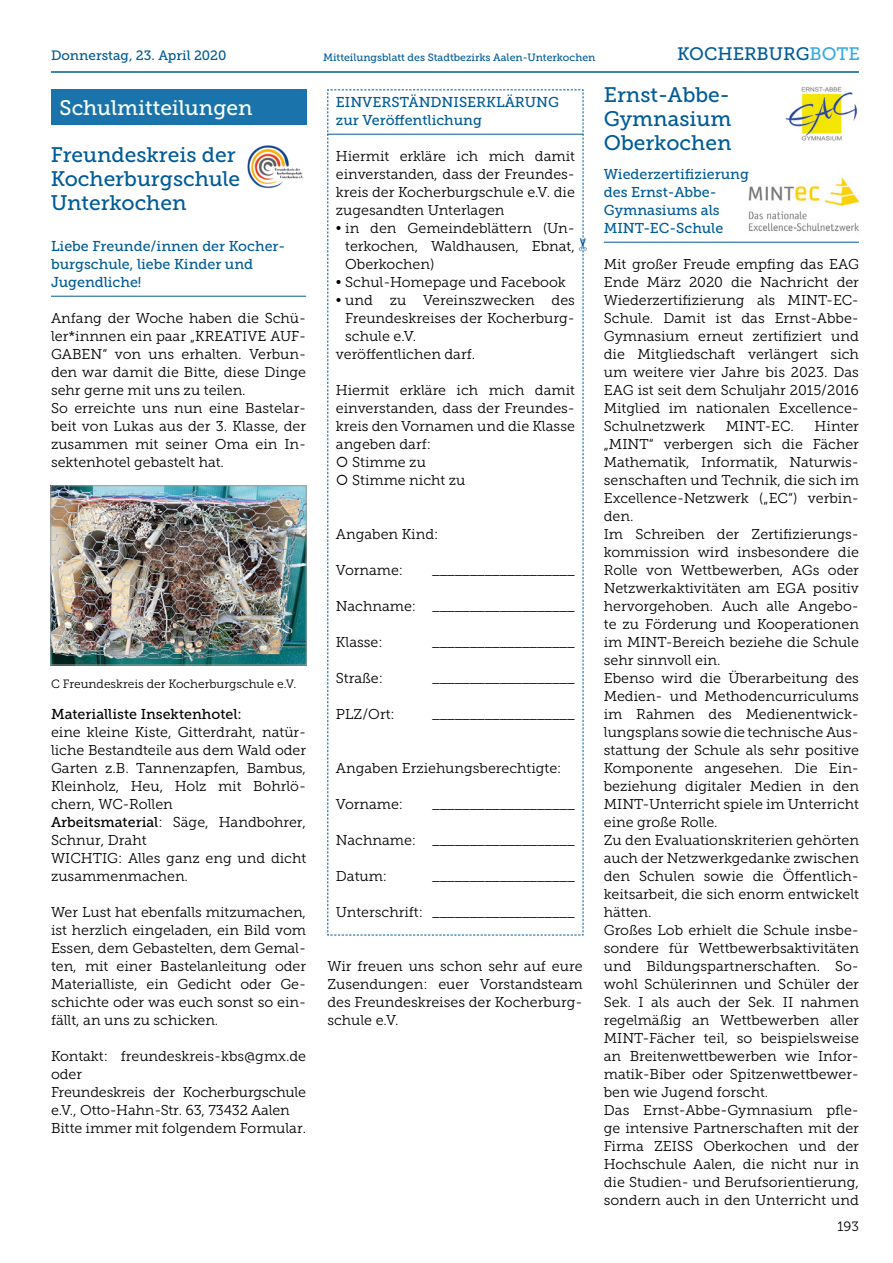
<style>
.page{position:relative;width:893px;height:1263px;background:#fff}
.page>*{position:absolute;margin:0;border:0;box-sizing:border-box;transform-origin:0 0}
.t1{font:21px/24px "Museo Slab 500";color:#005b97;text-align:justify}
.t2{font:21px "Museo Slab 500";color:#fff}
.t3{font:18px "Museo Slab 500";color:#005b97}
.t4{font:14.25px/18px "Museo Slab 300";color:#000;text-align:justify}
.t5{font:14.25px/18px "Museo Slab 500";color:#005b97}
.t6{font:14.25px "Museo Slab 500";color:#000}
.t7{font:13.5px "Museo Slab 500";color:#005b97}
.t8{font:13.5px "Museo Slab 300";color:#000}
.t9{font:12px "Museo Slab 300";color:#000}
.t10{font:10.5px "Museo Slab 500";color:#005b97}
.s1{color:#36a9e1}
.s2{font-family:"Museo Slab 500"}
</style>
<div class="page">
<hr style="left:51px;top:71px;width:808px;height:2px;background:#005b97">
<img style="left:748px;top:177px;width:112px;height:55px">
<hr style="left:51px;top:296px;width:255px;height:1px;background:#005b97">
<hr style="left:604px;top:242px;width:255px;height:1px;background:#005b97">
<div style="left:51px;top:89px;width:255px;height:36px;background:#1a74ab"></div>
<img style="left:786px;top:87px;width:72px;height:54px">
<img style="left:247px;top:145px;width:57px;height:44px">
<img style="left:52px;top:487px;width:253px;height:176px">
<div style="left:50px;top:485px;width:257px;height:180px;border:1px solid #9d9d9c"></div>
<svg style="left:327px;top:89px;width:257px;height:847px"></svg>
<p class="t7" style="left:51px;top:48px;width:177px">Donnerstag, 23. April 2020</p>
<p class="t10" style="left:323px;top:51px;width:274px">Mitteilungsblatt des Stadtbezirks Aalen-Unterkochen</p>
<p class="t3" style="left:677px;top:44px;width:184px">KOCHERBURG<span class="s1">BOTE</span></p>
<h1 class="t2" style="left:60px;top:96px;width:195px">Schulmitteilungen</h1>
<h1 class="t1" style="left:51px;top:143px;width:191px;text-align:left">Freundeskreis der<br>Kocherburgschule<br>Unterkochen</h1>
<p class="t5" style="left:51px;top:237px;width:236px">Liebe Freunde/innen der Kocher&shy;burgschule, liebe Kinder und<br>Jugendliche!</p>
<p class="t4" style="left:51px;top:309px;width:257px;text-align:left">Anfang der Woche haben die Schü&shy;ler*innnen ein paar „KREATIVE AUF-<br>GABEN“ von uns erhalten. Verbun&shy;den war damit die Bitte, diese Dinge sehr gerne mit uns zu teilen.<br>So erreichte uns nun eine Bastelar&shy;beit von Lukas aus der 3. Klasse, der zusammen mit seiner Oma ein In&shy;sektenhotel gebastelt hat.</p>
<p class="t9" style="left:51px;top:677px;width:247px">C Freundeskreis der Kocherburgschule e.V.</p>
<p class="t6" style="left:51px;top:706px;width:192px">Materialliste Insektenhotel:</p>
<p class="t4" style="left:51px;top:723px;width:257px;text-align:left">eine kleine Kiste, Gitterdraht, natür&shy;liche Bestandteile aus dem Wald oder<br>Garten z.B. Tannenzapfen, Bambus,<br>Kleinholz, Heu, Holz mit Bohrlö&shy;chern, WC-Rollen<br><span class="s2">Arbeitsmaterial</span>: Säge, Handbohrer,<br>Schnur, Draht<br>WICHTIG: Alles ganz eng und dicht zusammenmachen.</p>
<p class="t4" style="left:51px;top:903px;width:257px">Wer Lust hat ebenfalls mitzumachen, ist herzlich eingeladen, ein Bild vom Essen, dem Gebastelten, dem Gemal&shy;ten, mit einer Bastelanleitung oder Materialliste, ein Gedicht oder Ge&shy;schichte oder was euch sonst so ein&shy;fällt, an uns zu schicken.</p>
<p class="t4" style="left:51px;top:1047px;width:257px;text-align:left">Kontakt: freundeskreis-kbs@gmx.de oder<br>Freundeskreis der Kocherburgschule e.V., Otto-Hahn-Str. 63, 73432 Aalen<br>Bitte immer mit folgendem Formular.</p>
<p class="t5" style="left:336px;top:93px;width:224px">EINVERSTÄNDNISERKLÄRUNG zur Veröffentlichung</p>
<p class="t4" style="left:336px;top:147px;width:240px">Hiermit erkläre ich mich damit einverstanden, dass der Freundes&shy;kreis der Kocherburgschule e.V. die zugesandten Unterlagen</p>
<p class="t4" style="left:345px;top:219px;width:231px;text-indent:-9px">• in den Gemeindeblättern (Un&shy;terkochen, Waldhausen, Ebnat, Oberkochen)</p>
<p class="t4" style="left:336px;top:273px;width:231px">• Schul-Homepage und Facebook</p>
<p class="t4" style="left:336px;top:291px;width:240px">• und zu Vereinszwecken des</p>
<p class="t4" style="left:345px;top:309px;width:231px">Freundeskreises der Kocherburg-</p>
<p class="t4" style="left:345px;top:327px;width:73px">schule e.V.</p>
<p class="t4" style="left:336px;top:345px;width:141px">veröffentlichen darf.</p>
<p class="t4" style="left:336px;top:381px;width:240px">Hiermit erkläre ich mich damit einverstanden, dass der Freundes&shy;kreis den Vornamen und die Klasse angeben darf:</p>
<p class="t4" style="left:336px;top:453px;width:92px">○ Stimme zu</p>
<p class="t4" style="left:336px;top:471px;width:131px">○ Stimme nicht zu</p>
<p class="t4" style="left:336px;top:525px;width:104px">Angaben Kind:</p>
<p class="t4" style="left:336px;top:561px;width:69px">Vorname:</p>
<p class="t4" style="left:432px;top:561px;width:144px">___________________</p>
<p class="t4" style="left:336px;top:597px;width:240px">Nachname: ___________________</p>
<p class="t4" style="left:336px;top:633px;width:48px">Klasse:</p>
<p class="t4" style="left:432px;top:633px;width:144px">___________________</p>
<p class="t4" style="left:336px;top:669px;width:49px">Straße:</p>
<p class="t4" style="left:432px;top:669px;width:144px">___________________</p>
<p class="t4" style="left:336px;top:705px;width:60px">PLZ/Ort:</p>
<p class="t4" style="left:432px;top:705px;width:144px">___________________</p>
<p class="t4" style="left:336px;top:759px;width:227px">Angaben Erziehungsberechtigte:</p>
<p class="t4" style="left:336px;top:795px;width:69px">Vorname:</p>
<p class="t4" style="left:432px;top:795px;width:144px">___________________</p>
<p class="t4" style="left:336px;top:831px;width:240px">Nachname: ___________________</p>
<p class="t4" style="left:336px;top:867px;width:53px">Datum:</p>
<p class="t4" style="left:432px;top:867px;width:144px">___________________</p>
<p class="t4" style="left:336px;top:903px;width:240px">Unterschrift: ___________________</p>
<p class="t4" style="left:327px;top:957px;width:257px">Wir freuen uns schon sehr auf eure Zusendungen: euer Vorstandsteam des Freundeskreises der Kocherburg&shy;schule e.V.</p>
<h1 class="t1" style="left:604px;top:83px;width:129px">Ernst-Abbe-Gymnasium Oberkochen</h1>
<p class="t5" style="left:604px;top:165px;width:147px">Wiederzertifizierung des Ernst-Abbe-<br>Gymnasiums als<br>MINT-EC-Schule</p>
<p class="t4" style="left:604px;top:255px;width:257px">Mit großer Freude empfing das EAG Ende März 2020 die Nachricht der Wiederzertifizierung als MINT-EC-Schule. Damit ist das Ernst-Abbe-Gymnasium erneut zertifiziert und die Mitgliedschaft verlängert sich um weitere vier Jahre bis 2023. Das EAG ist seit dem Schuljahr 2015/2016<br>Mitglied im nationalen Excellence-Schulnetzwerk</p>
<p class="t4" style="left:726px;top:417px;width:70px">MINT-EC.</p>
<p class="t4" style="left:604px;top:417px;width:257px;text-align:left;text-indent:211px">Hinter „MINT“ verbergen sich die Fächer<br>Mathematik, Informatik, Naturwis&shy;senschaften und Technik, die sich im<br>Excellence-Netzwerk („EC“) verbin&shy;den.<br>Im Schreiben der Zertifizierungs&shy;kommission wird insbesondere die<br>Rolle von Wettbewerben, AGs oder<br>Netzwerkaktivitäten am EGA positiv hervorgehoben. Auch alle Angebo&shy;te zu Förderung und Kooperationen im MINT-Bereich beziehe die Schule sehr sinnvoll ein.<br>Ebenso wird die Überarbeitung des<br>Medien- und Methodencurriculums im Rahmen des Medienentwick&shy;lungsplans sowie die technische Aus&shy;stattung der Schule als sehr positive<br>Komponente angesehen. Die Ein&shy;beziehung digitaler Medien in den<br>MINT-Unterricht spiele im Unterricht eine große Rolle.<br>Zu den Evaluationskriterien gehörten auch der Netzwerkgedanke zwischen den Schulen sowie die Öffentlich&shy;keitsarbeit, die sich enorm entwickelt hätten.<br>Großes Lob erhielt die Schule insbe&shy;sondere für Wettbewerbsaktivitäten und Bildungspartnerschaften. So&shy;wohl Schülerinnen und Schüler der<br>Sek. I als auch der Sek. II nahmen regelmäßig an Wettbewerben aller<br>MINT-Fächer teil, so beispielsweise an Breitenwettbewerben wie Infor&shy;matik-Biber oder Spitzenwettbewer&shy;ben wie Jugend forscht.<br>Das Ernst-Abbe-Gymnasium pfle&shy;ge intensive Partnerschaften mit der<br>Firma ZEISS Oberkochen und der<br>Hochschule Aalen, die nicht nur in die Studien- und Berufsorientierung, sondern auch in den Unterricht und</p>
<p class="t8" style="left:837px;top:1218px;width:23px">193</p>
</div>
